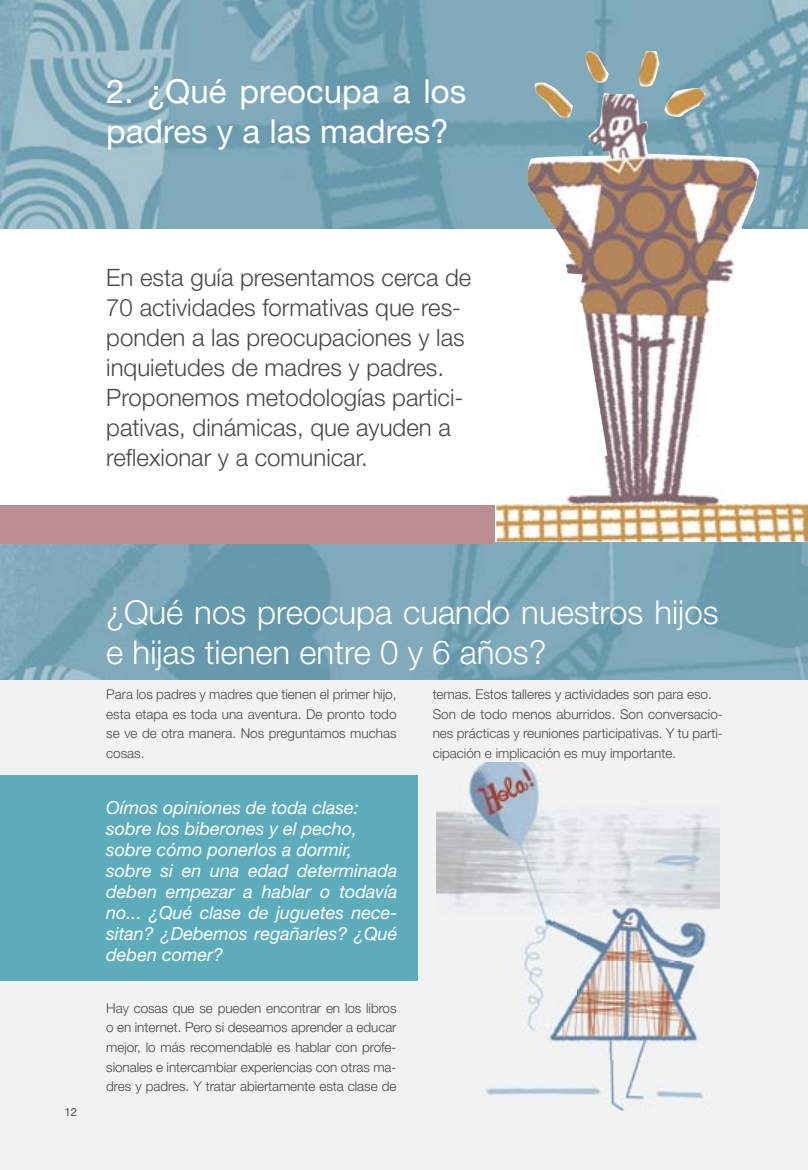
<style>
.page{position:relative;width:808px;height:1170px;background:#fff}
.page>*{position:absolute;margin:0;border:0;box-sizing:border-box;transform-origin:0 0}
.t1{font:300 33px/40.5px "Helvetica Neue";color:#fff}
.t2{font:33px/40.5px "Helvetica Neue";color:#fff}
.t3{font:300 24px/30px "Helvetica Neue";color:#474848}
.t4{font:italic 18px/21px "Helvetica Neue";color:#fff}
.t5{font:300 13.5px/19.5px "Helvetica Neue";color:#474848;text-align:justify}
.t6{font:11.25px "Helvetica Neue";color:#474848}
</style>
<div class="page">
<div style="left:0;top:679px;width:808px;height:490px;background:#f0f3f2"></div>
<img style="left:0;top:542px;width:808px;height:137px">
<img style="left:0;top:0;width:808px;height:229px">
<div style="left:0;top:775px;width:418px;height:205px;background:#5dacbc"></div>
<div style="left:0;top:505px;width:495px;height:38px;background:#bc8e94"></div>
<img style="left:437px;top:763px;width:282px;height:347px">
<img style="left:497px;top:93px;width:311px;height:448px">
<img style="left:534px;top:82px;width:39px;height:35px">
<img style="left:585px;top:50px;width:24px;height:36px">
<svg style="left:638px;top:51px;width:68px;height:67px;background:#8ca9ad"></svg>
<img style="left:664px;top:88px;width:42px;height:30px">
<h1 class="t2" style="left:106px;top:70px;width:362px">2. ¿Qué preocupa a los padres y a las madres?</h1>
<h2 class="t3" style="left:106px;top:262px;width:367px">En esta guía presentamos cerca de<br>70 actividades formativas que res&shy;ponden a las preocupaciones y las inquietudes de madres y padres.<br>Proponemos metodologías partici&shy;pativas, dinámicas, que ayuden a reflexionar y a comunicar.</h2>
<p class="t6" style="left:64px;top:1105px;width:14px">12</p>
<p class="t6" style="left:63px;top:1106px;width:14px">12</p>
<h1 class="t1" style="left:106px;top:591px;width:614px">¿Qué nos preocupa cuando nuestros hijos e hijas tienen entre 0 y 6 años?</h1>
<p class="t5" style="left:106px;top:684px;width:292px">Para los padres y madres que tienen el primer hijo, esta etapa es toda una aventura. De pronto todo se ve de otra manera. Nos preguntamos muchas cosas.</p>
<p class="t4" style="left:106px;top:797px;width:293px">Oímos opiniones de toda clase: sobre los biberones y el pecho, sobre cómo ponerlos a dormir, sobre si en una edad determinada deben empezar a hablar o todavía no... ¿Qué clase de juguetes nece&shy;sitan? ¿Debemos regañarles? ¿Qué deben comer?</p>
<p class="t5" style="left:106px;top:998px;width:292px">Hay cosas que se pueden encontrar en los libros o en internet. Pero si deseamos aprender a educar mejor, lo más recomendable es hablar con profe&shy;sionales e intercambiar experiencias con otras ma&shy;dres y padres. Y tratar abiertamente esta clase de</p>
<p class="t5" style="left:433px;top:684px;width:292px;text-align:left">temas. Estos talleres y actividades son para eso.<br>Son de todo menos aburridos. Son conversacio&shy;nes prácticas y reuniones participativas. Y tu parti&shy;cipación e implicación es muy importante.</p>
</div>
